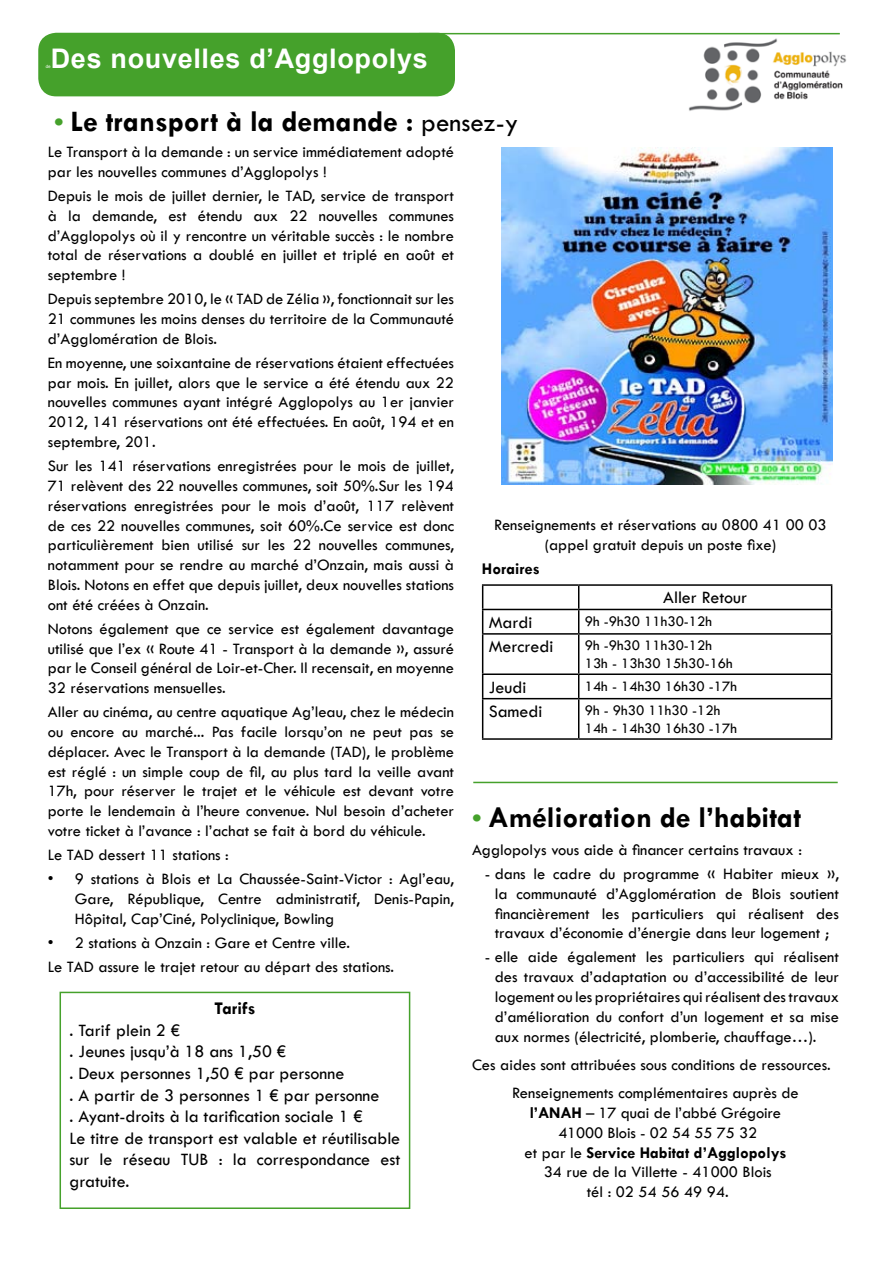
<style>
.page{position:relative;width:893px;height:1263px;background:#fff}
.page>*{position:absolute;margin:0;border:0;box-sizing:border-box;transform-origin:0 0}
.t1{font:700 30px "Tw Cen";color:#000}
.t2{font:700 27px "Arial";letter-spacing:.025em;color:#fff}
.t3{font:18px/21.6px "Tw Cen";color:#000}
.t4{font:700 18px "Tw Cen";color:#000}
.t5{font:16.5px/19.8px "Tw Cen";color:#000;text-align:justify}
.t6{font:700 16.5px "Tw Cen";color:#000}
.t7{font:15px/18px "Tw Cen";color:#000}
.t8{font:4.5px "Arial";color:#fff}
.s1{font-family:"Times New Roman";font-size:27px;color:#45a12b}
.s2{font-weight:400;font-size:27px}
.s3{font-weight:700}
</style>
<div class="page">
<div style="left:38px;top:33px;width:417px;height:63px;background:#45a12b;border-radius:18px"></div>
<hr style="left:419px;top:33px;width:421px;height:1px;background:#45a12b">
<img style="left:689px;top:38px;width:157px;height:73px">
<hr style="left:482px;top:584px;width:97px;height:2px;background:#000">
<hr style="left:579px;top:584px;width:253px;height:2px;background:#000">
<hr style="left:482px;top:609px;width:97px;height:1px;background:#000">
<svg style="left:482px;top:586px;width:1px;height:47px"></svg>
<hr style="left:579px;top:609px;width:253px;height:1px;background:#000">
<svg style="left:578px;top:586px;width:1px;height:47px"></svg>
<svg style="left:831px;top:586px;width:1px;height:47px"></svg>
<hr style="left:482px;top:633px;width:97px;height:2px;background:#000">
<hr style="left:482px;top:635px;width:1px;height:38px;background:#000">
<hr style="left:579px;top:633px;width:253px;height:2px;background:#000">
<hr style="left:578px;top:635px;width:1px;height:38px;background:#000">
<hr style="left:831px;top:635px;width:1px;height:38px;background:#000">
<hr style="left:482px;top:673px;width:97px;height:2px;background:#000">
<svg style="left:482px;top:675px;width:1px;height:23px"></svg>
<hr style="left:579px;top:673px;width:253px;height:2px;background:#000">
<svg style="left:578px;top:675px;width:1px;height:23px"></svg>
<svg style="left:831px;top:675px;width:1px;height:23px"></svg>
<hr style="left:482px;top:698px;width:97px;height:1px;background:#000">
<hr style="left:482px;top:699px;width:1px;height:39px;background:#000">
<hr style="left:579px;top:698px;width:253px;height:1px;background:#000">
<hr style="left:578px;top:699px;width:1px;height:39px;background:#000">
<hr style="left:831px;top:699px;width:1px;height:39px;background:#000">
<hr style="left:482px;top:738px;width:97px;height:2px;background:#000">
<hr style="left:579px;top:738px;width:253px;height:2px;background:#000">
<div style="left:60px;top:992px;width:350px;height:217px;border:2px solid #45a12b"></div>
<img style="left:502px;top:148px;width:330px;height:337px">
<hr style="left:473px;top:782px;width:365px;height:1px;background:#45a12b">
<h2 class="t2" style="left:51px;top:41px;width:378px">Des nouvelles d’Agglopolys</h2>
<p class="t8" style="left:46px;top:64px;width:7px">de</p>
<h1 class="t1" style="left:54px;top:104px;width:466px"><span class="s1">•</span> Le transport à la demande : <span class="s2">pensez-y</span></h1>
<p class="t5" style="left:48px;top:142px;width:408px">Le Transport à la demande : un service immédiatement adopté par les nouvelles communes d’Agglopolys !</p>
<p class="t5" style="left:48px;top:186px;width:408px">Depuis le mois de juillet dernier, le TAD, service de transport à la demande, est étendu aux 22 nouvelles communes d’Agglopolys où il y rencontre un véritable succès : le nombre total de réservations a doublé en juillet et triplé en août et septembre !</p>
<p class="t5" style="left:48px;top:289px;width:408px">Depuis septembre 2010, le « TAD de Zélia », fonctionnait sur les 21 communes les moins denses du territoire de la Communauté d’Agglomération de Blois.</p>
<p class="t5" style="left:48px;top:353px;width:408px">En moyenne, une soixantaine de réservations étaient effectuées par mois. En juillet, alors que le service a été étendu aux 22 nouvelles communes ayant intégré Agglopolys au 1er janvier 2012, 141 réservations ont été effectuées. En août, 194 et en septembre, 201.</p>
<p class="t5" style="left:48px;top:456px;width:408px">Sur les 141 réservations enregistrées pour le mois de juillet, 71 relèvent des 22 nouvelles communes, soit 50%.Sur les 194 réservations enregistrées pour le mois d’août, 117 relèvent de ces 22 nouvelles communes, soit 60%.Ce service est donc particulièrement bien utilisé sur les 22 nouvelles communes, notamment pour se rendre au marché d’Onzain, mais aussi à Blois. Notons en effet que depuis juillet, deux nouvelles stations ont été créées à Onzain.</p>
<p class="t5" style="left:48px;top:619px;width:408px">Notons également que ce service est également davantage utilisé que l’ex « Route 41 - Transport à la demande », assuré par le Conseil général de Loir-et-Cher. Il recensait, en moyenne 32 réservations mensuelles.</p>
<p class="t5" style="left:48px;top:702px;width:408px">Aller au cinéma, au centre aquatique Ag’leau, chez le médecin ou encore au marché... Pas facile lorsqu’on ne peut pas se déplacer. Avec le Transport à la demande (TAD), le problème est réglé : un simple coup de fil, au plus tard la veille avant 17h, pour réserver le trajet et le véhicule est devant votre porte le lendemain à l’heure convenue. Nul besoin d’acheter votre ticket à l’avance : l’achat se fait à bord du véhicule.</p>
<p class="t5" style="left:48px;top:845px;width:183px">Le TAD dessert 11 stations :</p>
<p class="t5" style="left:75px;top:869px;width:381px;text-indent:-27px">• 9 stations à Blois et La Chaussée-Saint-Victor : Agl’eau, Gare, République, Centre administratif, Denis-Papin, Hôpital, Cap’Ciné, Polyclinique, Bowling</p>
<p class="t5" style="left:48px;top:930px;width:348px;line-height:24px">• 2 stations à Onzain : Gare et Centre ville.<br>Le TAD assure le trajet retour au départ des stations.</p>
<p class="t4" style="left:214px;top:997px;width:43px">Tarifs</p>
<p class="t3" style="left:70px;top:1019px;width:332px">. Tarif plein 2 €<br>. Jeunes jusqu’à 18 ans 1,50 €<br>. Deux personnes 1,50 € par personne<br>. A partir de 3 personnes 1 € par personne<br>. Ayant-droits à la tarification sociale 1 €<br>Le titre de transport est valable et réutilisable sur le réseau TUB : la correspondance est gratuite.</p>
<p class="t5" style="left:494px;top:515px;width:334px;text-align:center">Renseignements et réservations au 0800 41 00 03 (appel gratuit depuis un poste fixe)</p>
<p class="t6" style="left:482px;top:559px;width:59px">Horaires</p>
<p class="t3" style="left:663px;top:587px;width:85px">Aller Retour</p>
<p class="t3" style="left:489px;top:611px;width:45px">Mardi</p>
<p class="t7" style="left:585px;top:612px;width:129px">9h -9h30 11h30-12h</p>
<p class="t3" style="left:489px;top:636px;width:66px">Mercredi</p>
<p class="t7" style="left:585px;top:636px;width:150px">9h -9h30 11h30-12h<br>13h - 13h30 15h30-16h</p>
<p class="t3" style="left:489px;top:676px;width:39px">Jeudi</p>
<p class="t7" style="left:585px;top:677px;width:154px">14h - 14h30 16h30 -17h</p>
<p class="t3" style="left:489px;top:700px;width:55px">Samedi</p>
<p class="t7" style="left:585px;top:701px;width:154px">9h - 9h30 11h30 -12h<br>14h - 14h30 16h30 -17h</p>
<h1 class="t1" style="left:472px;top:799px;width:331px"><span class="s1">•</span> Amélioration de l’habitat</h1>
<p class="t5" style="left:472px;top:840px;width:331px">Agglopolys vous aide à financer certains travaux :</p>
<p class="t5" style="left:495px;top:864px;width:346px;text-indent:-10px">- dans le cadre du programme « Habiter mieux », la communauté d’Agglomération de Blois soutient financièrement les particuliers qui réalisent des travaux d’économie d’énergie dans leur logement ;</p>
<p class="t5" style="left:495px;top:947px;width:346px;text-indent:-10px">- elle aide également les particuliers qui réalisent des travaux d’adaptation ou d’accessibilité de leur logement ou les propriétaires qui réalisent des travaux d’amélioration du confort d’un logement et sa mise aux normes (électricité, plomberie, chauffage…).</p>
<p class="t5" style="left:472px;top:1050px;width:360px;line-height:28.3px;text-align:center">Ces aides sont attribuées sous conditions de ressources.<br>Renseignements complémentaires auprès de</p>
<p class="t5" style="left:524px;top:1103px;width:263px;text-align:center"><span class="s3">l’ANAH</span> – 17 quai de l’abbé Grégoire<br>41000 Blois - 02 54 55 75 32<br>et par le <span class="s3">Service Habitat d’Agglopolys<br></span>34 rue de la Villette - 41000 Blois<br>tél : 02 54 56 49 94.</p>
</div>
